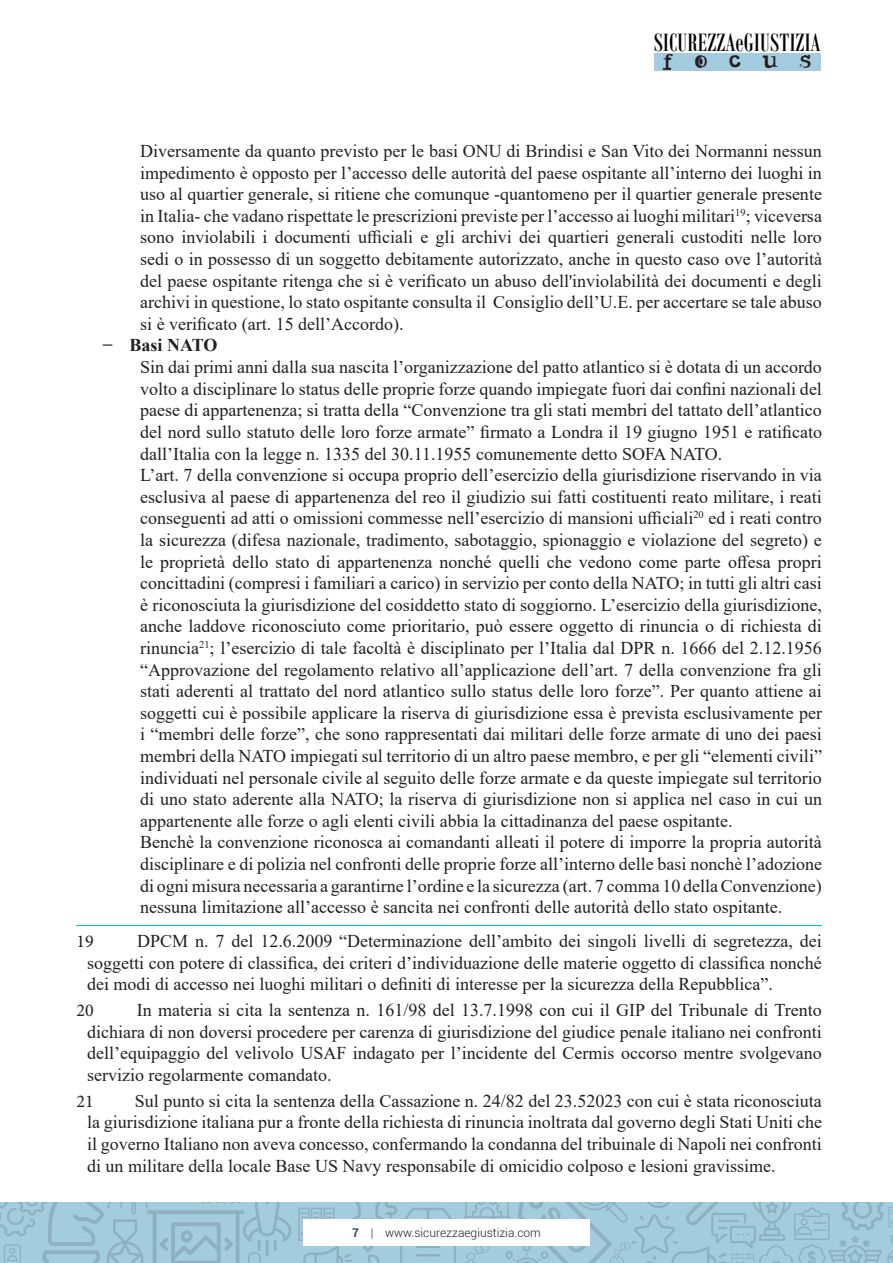
<style>
.page{position:relative;width:893px;height:1263px;background:#fff}
.page>*{position:absolute;margin:0;border:0;box-sizing:border-box;transform-origin:0 0}
.t1{font:27px "Bodoni MT Condensed";letter-spacing:.01em;color:#000}
.t2{font:18px/21.6px "Times New Roman";color:#231f20;text-align:justify}
.t3{font:700 18px "Times New Roman";color:#231f20}
.t4{font:18px "Minion Pro";color:#231f20}
.t5{font:18px "Noir Filled";letter-spacing:1.13em;color:#231f20}
.t6{font:300 12px "Roboto";color:#231f20}
.s1{font-weight:700;color:#364966}
.s2{color:#364966}
</style>
<div class="page">
<svg style="left:0;top:1202px;width:893px;height:61px;fill:#a4ccdf"></svg>
<div style="left:303px;top:1219px;width:287px;height:26px;background:#fff"></div>
<div style="left:654px;top:53px;width:167px;height:18px;background:#a4ccdf"></div>
<hr style="left:76px;top:925px;width:746px;height:1px;background:#00aeef">
<h1 class="t1" style="left:654px;top:26px;width:168px">SICUREZZAeGIUSTIZIA</h1>
<p class="t5" style="left:662px;top:48px;width:151px">FOCUS</p>
<p class="t2" style="left:140px;top:140px;width:683px">Diversamente da quanto previsto per le basi ONU di Brindisi e San Vito dei Normanni nessun impedimento è opposto per l’accesso delle autorità del paese ospitante all’interno dei luoghi in uso al quartier generale, si ritiene che comunque -quantomeno per il quartier generale presente in Italia- che vadano rispettate le prescrizioni previste per l’accesso ai luoghi militari<sup>19</sup>; viceversa sono inviolabili i documenti ufficiali e gli archivi dei quartieri generali custoditi nelle loro sedi o in possesso di un soggetto debitamente autorizzato, anche in questo caso ove l’autorità del paese ospitante ritenga che si è verificato un abuso dell'inviolabilità dei documenti e degli archivi in questione, lo stato ospitante consulta il Consiglio dell’U.E. per accertare se tale abuso si è verificato (art. 15 dell’Accordo).</p>
<p class="t3" style="left:103px;top:332px;width:116px">− Basi NATO</p>
<p class="t2" style="left:140px;top:356px;width:683px">Sin dai primi anni dalla sua nascita l’organizzazione del patto atlantico si è dotata di un accordo volto a disciplinare lo status delle proprie forze quando impiegate fuori dai confini nazionali del paese di appartenenza; si tratta della “Convenzione tra gli stati membri del tattato dell’atlantico del nord sullo statuto delle loro forze armate” firmato a Londra il 19 giugno 1951 e ratificato dall’Italia con la legge n. 1335 del 30.11.1955 comunemente detto SOFA NATO.</p>
<p class="t2" style="left:140px;top:464px;width:683px">L’art. 7 della convenzione si occupa proprio dell’esercizio della giurisdizione riservando in via esclusiva al paese di appartenenza del reo il giudizio sui fatti costituenti reato militare, i reati conseguenti ad atti o omissioni commesse nell’esercizio di mansioni ufficiali<sup>20</sup> ed i reati contro la sicurezza (difesa nazionale, tradimento, sabotaggio, spionaggio e violazione del segreto) e le proprietà dello stato di appartenenza nonché quelli che vedono come parte offesa propri concittadini (compresi i familiari a carico) in servizio per conto della NATO; in tutti gli altri casi è riconosciuta la giurisdizione del cosiddetto stato di soggiorno. L’esercizio della giurisdizione, anche laddove riconosciuto come prioritario, può essere oggetto di rinuncia o di richiesta di rinuncia<sup>21</sup>; l’esercizio di tale facoltà è disciplinato per l’Italia dal DPR n. 1666 del 2.12.1956 “Approvazione del regolamento relativo all’applicazione dell’art. 7 della convenzione fra gli stati aderenti al trattato del nord atlantico sullo status delle loro forze”. Per quanto attiene ai soggetti cui è possibile applicare la riserva di giurisdizione essa è prevista esclusivamente per i “membri delle forze”, che sono rappresentati dai militari delle forze armate di uno dei paesi membri della NATO impiegati sul territorio di un altro paese membro, e per gli “elementi civili” individuati nel personale civile al seguito delle forze armate e da queste impiegate sul territorio di uno stato aderente alla NATO; la riserva di giurisdizione non si applica nel caso in cui un appartenente alle forze o agli elenti civili abbia la cittadinanza del paese ospitante.</p>
<p class="t2" style="left:140px;top:831px;width:683px">Benchè la convenzione riconosca ai comandanti alleati il potere di imporre la propria autorità disciplinare e di polizia nel confronti delle proprie forze all’interno delle basi nonchè l’adozione di ognimisura necessaria a garantirne l’ordine e la sicurezza (art. 7 comma 10 dellaConvenzione) nessuna limitazione all’accesso è sancita nei confronti delle autorità dello stato ospitante.</p>
<p class="t2" style="left:87px;top:930px;width:736px;text-indent:50px">DPCM n. 7 del 12.6.2009 “Determinazione dell’ambito dei singoli livelli di segretezza, dei soggetti con potere di classifica, dei criteri d’individuazione delle materie oggetto di classifica nonché dei modi di accesso nei luoghi militari o definiti di interesse per la sicurezza della Repubblica”.</p>
<p class="t4" style="left:76px;top:999px;width:19px">20</p>
<p class="t4" style="left:76px;top:930px;width:19px">19</p>
<p class="t2" style="left:87px;top:999px;width:736px;text-indent:50px">In materia si cita la sentenza n. 161/98 del 13.7.1998 con cui il GIP del Tribunale di Trento dichiara di non doversi procedere per carenza di giurisdizione del giudice penale italiano nei confronti dell’equipaggio del velivolo USAF indagato per l’incidente del Cermis occorso mentre svolgevano servizio regolarmente comandato.</p>
<p class="t4" style="left:76px;top:1090px;width:19px">21</p>
<p class="t2" style="left:87px;top:1089px;width:736px;text-indent:48px">Sul punto si cita la sentenza della Cassazione n. 24/82 del 23.52023 con cui è stata riconosciuta la giurisdizione italiana pur a fronte della richiesta di rinuncia inoltrata dal governo degli Stati Uniti che il governo Italiano non aveva concesso, confermando la condanna del tribuinale di Napoli nei confronti di un militare della locale Base US Navy responsabile di omicidio colposo e lesioni gravissime.</p>
<p class="t6" style="left:352px;top:1224px;width:190px"><span class="s1">7</span> <span class="s2">|</span> www.sicurezzaegiustizia.com</p>
</div>
